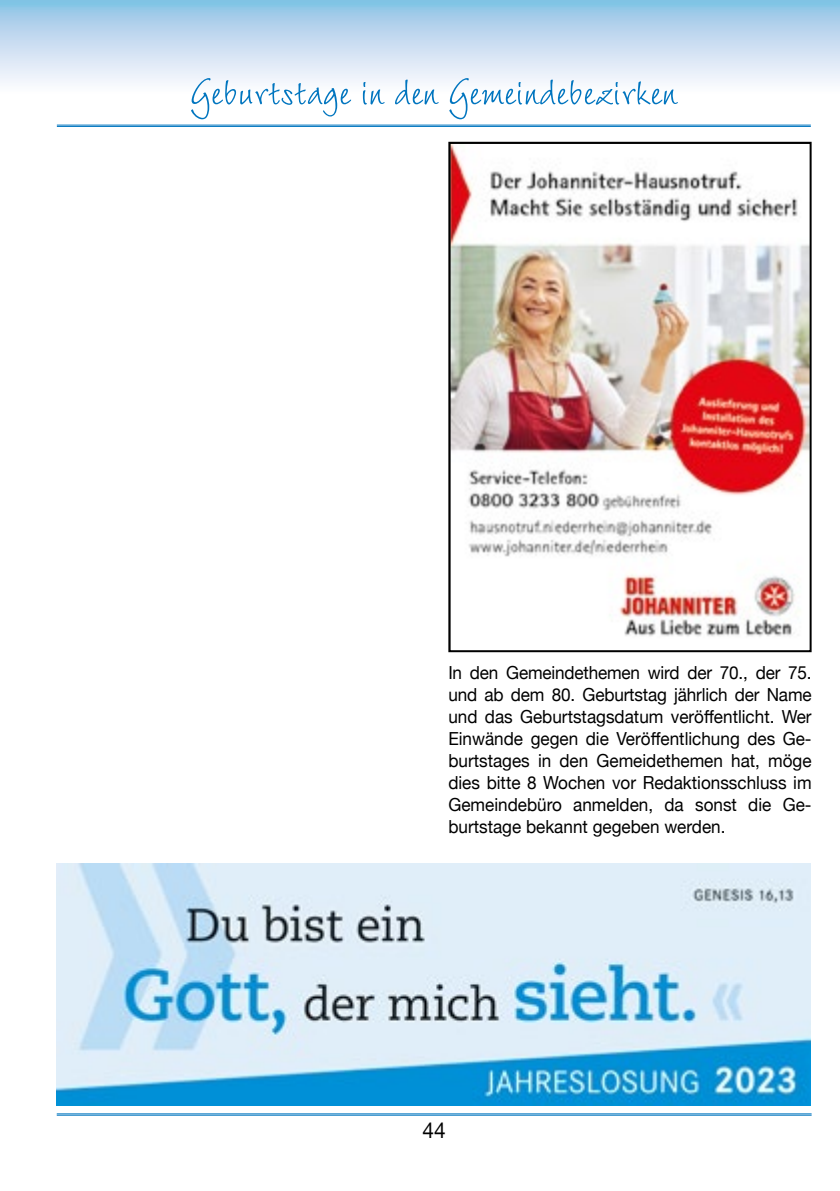
<style>
.page{position:relative;width:840px;height:1191px;background:#fff}
.page>*{position:absolute;margin:0;border:0;box-sizing:border-box;transform-origin:0 0}
.t1{font:54px "Wiesbaden Swing LT Std";color:#0075bf}
.t2{font:22px "Helvetica Neue";color:#000;scale:.95 1}
.t3{font:18px/22px "Helvetica Neue";color:#000;text-align:justify;scale:.95 1}
</style>
<div class="page">
<svg style="left:0;top:0;width:839px;height:142px"></svg>
<hr style="left:57px;top:125px;width:753px;height:1px;background:#0075bf">
<hr style="left:57px;top:126px;width:753px;height:1px;background:#0075bf">
<hr style="left:57px;top:1113px;width:754px;height:1px;background:#0075bf">
<hr style="left:57px;top:1114px;width:754px;height:1px;background:#0075bf">
<img style="left:451px;top:145px;width:357px;height:492px">
<div style="left:448px;top:142px;width:363px;height:510px;border:2px solid #000"></div>
<img style="left:57px;top:863px;width:753px;height:243px">
<p class="t1" style="left:189px;top:61px;width:488px">Geburtstage in den Gemeindebezirken</p>
<p class="t3" style="left:448px;top:662px;width:383px">In den Gemeindethemen wird der 70., der 75. und ab dem 80. Geburtstag jährlich der Name und das Geburtstagsdatum veröffentlicht. Wer Einwände gegen die Veröffentlichung des Ge&shy;burtstages in den Gemeidethemen hat, möge dies bitte 8 Wochen vor Redaktionsschluss im Gemeindebüro anmelden, da sonst die Ge&shy;burtstage bekannt gegeben werden.</p>
<p class="t2" style="left:422px;top:1114px;width:26px">44</p>
</div>
